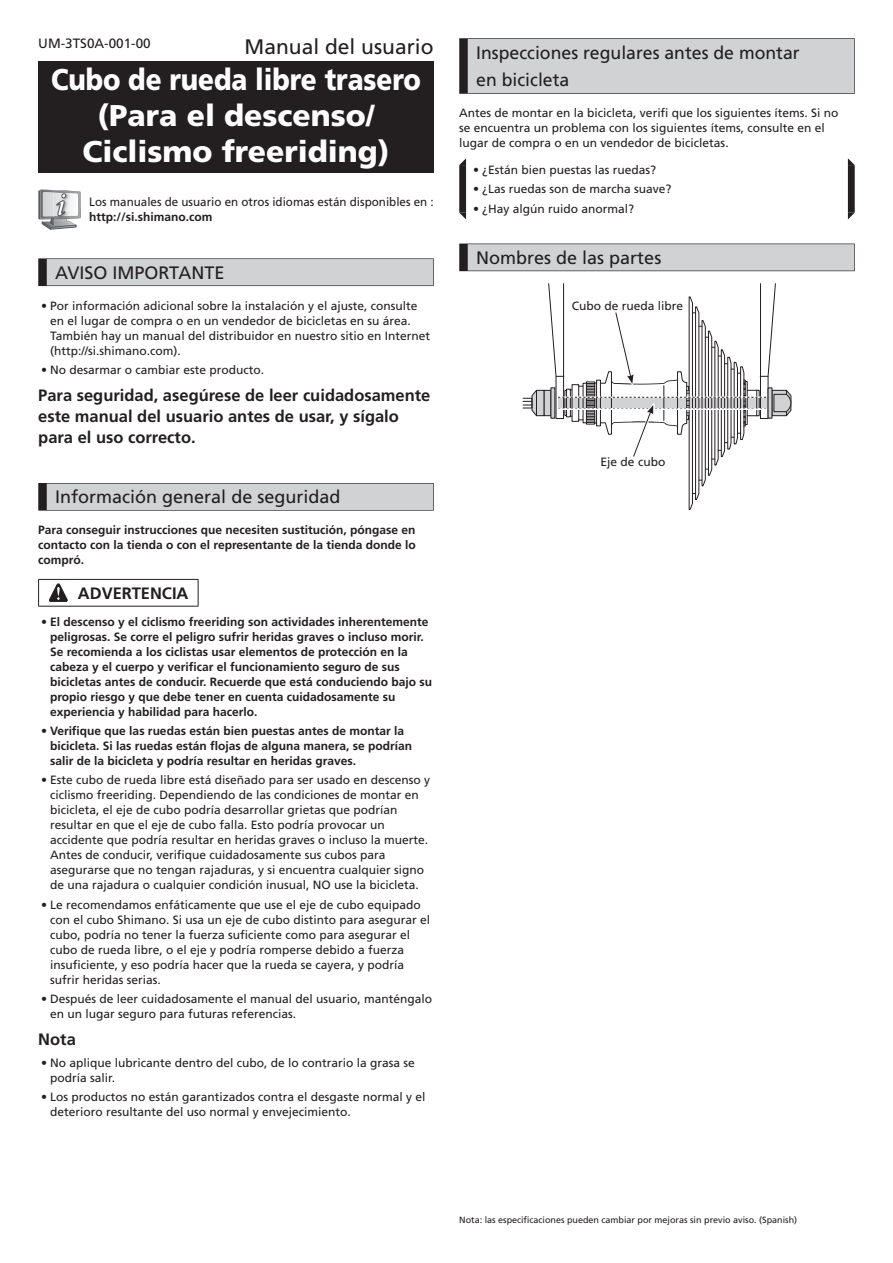
<style>
.page{position:relative;width:893px;height:1263px;background:#fff}
.page>*{position:absolute;margin:0;border:0;box-sizing:border-box;transform-origin:0 0}
.t1{font:900 30px/36px "Frutiger LT Pro";color:#fff;text-align:center;scale:.87 1}
.t2{font:21px "Frutiger LT Pro";color:#231f20}
.t3{font:18px/27px "Frutiger LT Pro";color:#231f20}
.t4{font:700 16.5px/21px "Frutiger LT Pro";color:#231f20}
.t5{font:13.5px "Frutiger LT Pro";color:#231f20}
.t6{font:12px/15px "Frutiger LT Pro";color:#231f20}
.t7{font:700 12px/15px "Frutiger LT Pro";color:#231f20}
.t8{font:9px "Frutiger LT Pro";color:#231f20}
.s1{font-weight:300}
</style>
<div class="page">
<div style="left:38px;top:258px;width:396px;height:28px;background:#231f20"></div>
<div style="left:47px;top:259px;width:386px;height:26px;background:#d1d2d4"></div>
<div style="left:38px;top:483px;width:396px;height:28px;background:#231f20"></div>
<div style="left:47px;top:484px;width:386px;height:26px;background:#d1d2d4"></div>
<div style="left:38px;top:61px;width:396px;height:111px;background:#231f20"></div>
<svg style="left:38px;top:189px;width:43px;height:41px"></svg>
<hr style="left:38px;top:579px;width:40px;height:1px;background:#231f20">
<svg style="left:38px;top:580px;width:1px;height:26px"></svg>
<hr style="left:78px;top:579px;width:120px;height:1px;background:#231f20">
<svg style="left:198px;top:580px;width:1px;height:26px"></svg>
<hr style="left:38px;top:606px;width:40px;height:1px;background:#231f20">
<hr style="left:78px;top:606px;width:120px;height:1px;background:#231f20">
<svg style="left:49px;top:584px;width:18px;height:18px"></svg>
<div style="left:459px;top:38px;width:396px;height:56px;background:#231f20"></div>
<div style="left:468px;top:39px;width:386px;height:54px;background:#d1d2d4"></div>
<div style="left:459px;top:244px;width:396px;height:27px;background:#231f20"></div>
<div style="left:468px;top:244px;width:386px;height:27px;background:#d1d2d4"></div>
<svg style="left:459px;top:158px;width:396px;height:61px"></svg>
<svg style="left:523px;top:283px;width:269px;height:227px"></svg>
<p class="t5" style="left:38px;top:36px;width:114px">UM-3TS0A-001-00</p>
<h2 class="t2" style="left:245px;top:34px;width:191px">Manual del usuario</h2>
<h1 class="t1" style="left:51px;top:61px;width:427px">Cubo de rueda libre trasero (Para el descenso/<br>Ciclismo freeriding)</h1>
<p class="t6" style="left:89px;top:195px;width:346px">Los manuales de usuario en otros idiomas están disponibles en :</p>
<p class="t7" style="left:89px;top:210px;width:125px">http://si.shimano.com</p>
<h3 class="t3" style="left:55px;top:259px;width:171px">AVISO IMPORTANTE</h3>
<p class="t6" style="left:50px;top:298px;width:381px;text-indent:-9px"><span class="s1">•</span> Por información adicional sobre la instalación y el ajuste, consulte en el lugar de compra o en un vendedor de bicicletas en su área.<br>También hay un manual del distribuidor en nuestro sitio en Internet (http://si.shimano.com).</p>
<p class="t6" style="left:41px;top:362px;width:224px"><span class="s1">•</span> No desarmar o cambiar este producto.</p>
<h3 class="t4" style="left:38px;top:384px;width:394px">Para seguridad, asegúrese de leer cuidadosamente este manual del usuario antes de usar, y sígalo para el uso correcto.</h3>
<h3 class="t3" style="left:55px;top:484px;width:287px">Información general de seguridad</h3>
<p class="t7" style="left:38px;top:523px;width:379px;text-align:justify">Para conseguir instrucciones que necesiten sustitución, póngase en contacto con la tienda o con el representante de la tienda donde lo compró.</p>
<h3 class="t4" style="left:78px;top:582px;width:112px">ADVERTENCIA</h3>
<p class="t7" style="left:50px;top:614px;width:384px;text-indent:-9px"><span class="s1">•</span> El descenso y el ciclismo freeriding son actividades inherentemente peligrosas. Se corre el peligro sufrir heridas graves o incluso morir.<br>Se recomienda a los ciclistas usar elementos de protección en la cabeza y el cuerpo y verificar el funcionamiento seguro de sus bicicletas antes de conducir. Recuerde que está conduciendo bajo su propio riesgo y que debe tener en cuenta cuidadosamente su experiencia y habilidad para hacerlo.</p>
<p class="t7" style="left:50px;top:723px;width:364px;text-indent:-9px"><span class="s1">•</span> Verifique que las ruedas están bien puestas antes de montar la bicicleta. Si las ruedas están flojas de alguna manera, se podrían salir de la bicicleta y podría resultar en heridas graves.</p>
<p class="t6" style="left:50px;top:773px;width:382px;text-indent:-9px"><span class="s1">•</span> Este cubo de rueda libre está diseñado para ser usado en descenso y ciclismo freeriding. Dependiendo de las condiciones de montar en bicicleta, el eje de cubo podría desarrollar grietas que podrían resultar en que el eje de cubo falla. Esto podría provocar un accidente que podría resultar en heridas graves o incluso la muerte.<br>Antes de conducir, verifique cuidadosamente sus cubos para asegurarse que no tengan rajaduras, y si encuentra cualquier signo de una rajadura o cualquier condición inusual, NO use la bicicleta.</p>
<p class="t6" style="left:50px;top:897px;width:382px;text-indent:-9px"><span class="s1">•</span> Le recomendamos enfáticamente que use el eje de cubo equipado con el cubo Shimano. Si usa un eje de cubo distinto para asegurar el cubo, podría no tener la fuerza suficiente como para asegurar el cubo de rueda libre, o el eje y podría romperse debido a fuerza insuficiente, y eso podría hacer que la rueda se cayera, y podría sufrir heridas serias.</p>
<p class="t6" style="left:50px;top:991px;width:384px;text-indent:-9px"><span class="s1">•</span> Después de leer cuidadosamente el manual del usuario, manténgalo en un lugar seguro para futuras referencias.</p>
<h3 class="t4" style="left:38px;top:1028px;width:39px">Nota</h3>
<p class="t6" style="left:50px;top:1055px;width:366px;text-indent:-9px"><span class="s1">•</span> No aplique lubricante dentro del cubo, de lo contrario la grasa se podría salir.</p>
<p class="t6" style="left:50px;top:1089px;width:377px;text-indent:-9px"><span class="s1">•</span> Los productos no están garantizados contra el desgaste normal y el deterioro resultante del uso normal y envejecimiento.</p>
<h3 class="t3" style="left:476px;top:39px;width:325px">Inspecciones regulares antes de montar en bicicleta</h3>
<p class="t6" style="left:459px;top:106px;width:381px">Antes de montar en la bicicleta, verifi que los siguientes ítems. Si no se encuentra un problema con los siguientes ítems, consulte en el lugar de compra o en un vendedor de bicicletas.</p>
<p class="t6" style="left:473px;top:162px;width:185px"><span class="s1">•</span> ¿Están bien puestas las ruedas?</p>
<p class="t6" style="left:473px;top:182px;width:200px"><span class="s1">•</span> ¿Las ruedas son de marcha suave?</p>
<p class="t6" style="left:473px;top:201px;width:162px"><span class="s1">•</span> ¿Hay algún ruido anormal?</p>
<h3 class="t3" style="left:476px;top:244px;width:187px">Nombres de las partes</h3>
<p class="t6" style="left:572px;top:298px;width:113px">Cubo de rueda libre</p>
<p class="t6" style="left:601px;top:454px;width:66px">Eje de cubo</p>
<p class="t8" style="left:459px;top:1215px;width:339px">Nota: las especificaciones pueden cambiar por mejoras sin previo aviso. (Spanish)</p>
</div>
